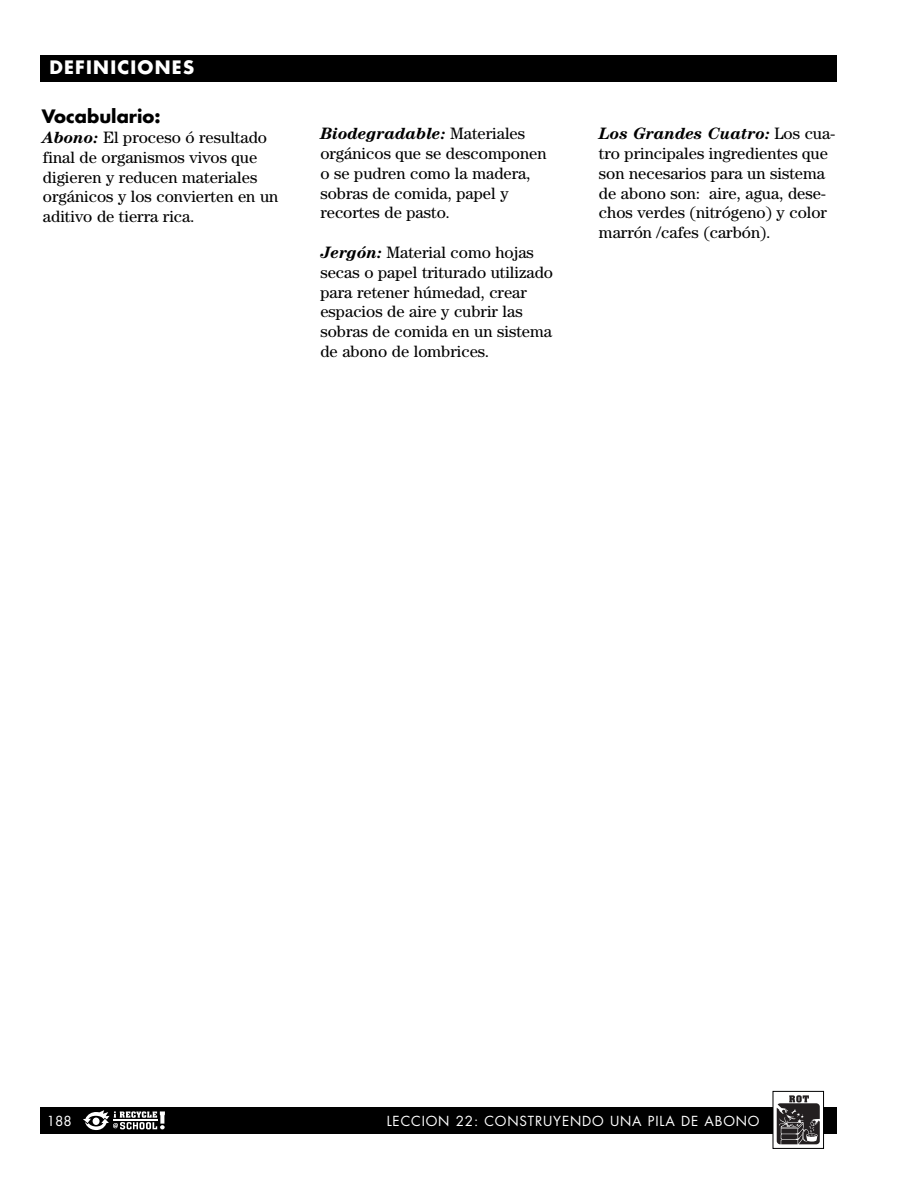
<style>
.page{position:relative;width:918px;height:1188px;background:#fff}
.page>*{position:absolute;margin:0;border:0;box-sizing:border-box;transform-origin:0 0}
.t1{font:700 18px "Futura";letter-spacing:.07em;color:#fff}
.t2{font:700 18px "Futura";color:#000}
.t3{font:16.5px/19.8px "Century";color:#000}
.t4{font:13.5px "Futura";letter-spacing:.06em;color:#fff}
.s1{font-weight:700;font-style:italic}
</style>
<div class="page">
<div style="left:41px;top:55px;width:796px;height:27px;background:#000"></div>
<div style="left:41px;top:1107px;width:796px;height:27px;background:#000"></div>
<svg style="left:83px;top:1110px;width:82px;height:20px"></svg>
<svg style="left:775px;top:1107px;width:47px;height:38px"></svg>
<svg style="left:777px;top:1095px;width:43px;height:49px;background:#5e5b5b"></svg>
<div style="left:773px;top:1091px;width:51px;height:58px;border:1px solid #000"></div>
<p class="t1" style="left:49px;top:59px;width:146px">DEFINICIONES</p>
<p class="t2" style="left:42px;top:108px;width:120px">Vocabulario:</p>
<p class="t3" style="left:42px;top:129px;width:237px"><span class="s1">Abono:</span> El proceso ó resultado final de organismos vivos que digieren y reducen materiales orgánicos y los convierten en un aditivo de tierra rica.</p>
<p class="t3" style="left:320px;top:125px;width:228px"><span class="s1">Biodegradable:</span> Materiales orgánicos que se descomponen o se pudren como la madera, sobras de comida, papel y recortes de pasto.</p>
<p class="t3" style="left:320px;top:244px;width:234px"><span class="s1">Jergón:</span> Material como hojas secas o papel triturado utilizado para retener húmedad, crear espacios de aire y cubrir las sobras de comida en un sistema de abono de lombrices.</p>
<p class="t3" style="left:599px;top:125px;width:237px"><span class="s1">Los Grandes Cuatro:</span> Los cua&shy;tro principales ingredientes que son necesarios para un sistema de abono son: aire, agua, dese&shy;chos verdes (nitrógeno) y color marrón /cafes (carbón).</p>
<p class="t4" style="left:47px;top:1115px;width:26px">188</p>
<p class="t4" style="left:387px;top:1115px;width:374px">LECCION 22: CONSTRUYENDO UNA PILA DE ABONO</p>
</div>
